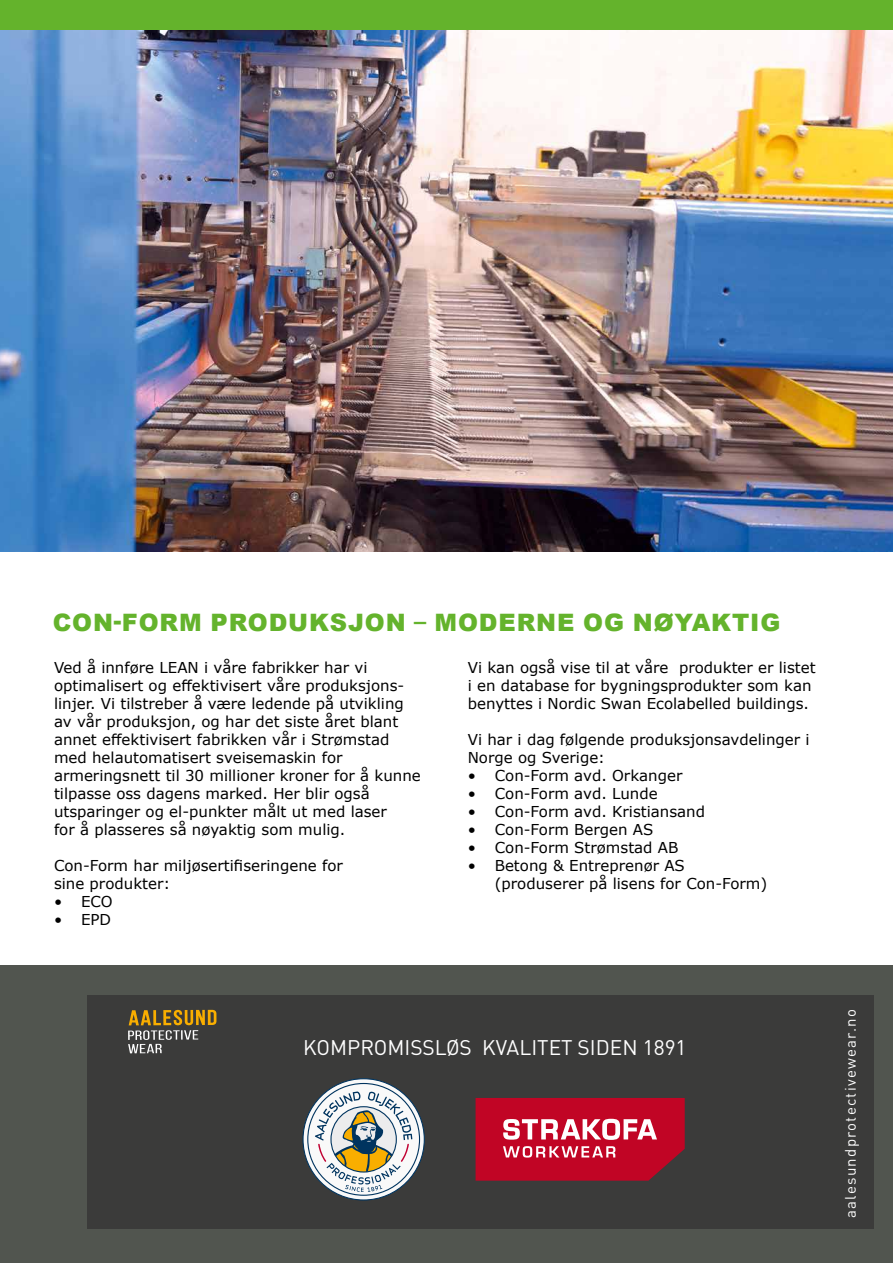
<style>
.page{position:relative;width:893px;height:1263px;background:#fff}
.page>*{position:absolute;margin:0;border:0;box-sizing:border-box;transform-origin:0 0}
.t1{font:900 24px "Arial";letter-spacing:.035em;color:#64b32c}
.t2{font:20.85px "DINOT";color:#fff}
.t3{font:15px/18px "Verdana";color:#000}
.t4{font:15px "DINOT";letter-spacing:.085em;color:#fff}
</style>
<div class="page">
<img style="left:0;top:30px;width:893px;height:521px">
<div style="left:0;top:965px;width:893px;height:298px;background:#51554f"></div>
<div style="left:87px;top:995px;width:787px;height:234px;background:#3b3b3a"></div>
<svg style="left:128px;top:1010px;width:88px;height:43px"></svg>
<svg style="left:302px;top:1078px;width:123px;height:122px"></svg>
<svg style="left:476px;top:1098px;width:209px;height:83px"></svg>
<div style="left:0;top:0;width:893px;height:30px;background:#64b32c"></div>
<h1 class="t1" style="left:53px;top:605px;width:729px">CON-FORM PRODUKSJON – MODERNE OG NØYAKTIG</h1>
<p class="t3" style="left:54px;top:658px;width:368px">Ved å innføre LEAN i våre fabrikker har vi optimalisert og effektivisert våre produksjons&shy;linjer. Vi tilstreber å være ledende på utvikling av vår produksjon, og har det siste året blant annet effektivisert fabrikken vår i Strømstad med helautomatisert sveisemaskin for armeringsnett til 30 millioner kroner for å kunne tilpasse oss dagens marked. Her blir også utsparinger og el-punkter målt ut med laser<br>for å plasseres så nøyaktig som mulig.</p>
<p class="t3" style="left:54px;top:856px;width:290px">Con-Form har miljøsertifiseringene for sine produkter:</p>
<p class="t3" style="left:54px;top:892px;width:60px">• ECO</p>
<p class="t3" style="left:54px;top:910px;width:59px">• EPD</p>
<p class="t3" style="left:468px;top:658px;width:349px">Vi kan også vise til at våre produkter er listet i en database for bygningsprodukter som kan benyttes i Nordic Swan Ecolabelled buildings.</p>
<p class="t3" style="left:468px;top:730px;width:343px">Vi har i dag følgende produksjonsavdelinger i<br>Norge og Sverige:</p>
<p class="t3" style="left:468px;top:766px;width:216px">• Con-Form avd. Orkanger</p>
<p class="t3" style="left:468px;top:784px;width:191px">• Con-Form avd. Lunde</p>
<p class="t3" style="left:468px;top:802px;width:239px">• Con-Form avd. Kristiansand</p>
<p class="t3" style="left:468px;top:820px;width:187px">• Con-Form Bergen AS</p>
<p class="t3" style="left:468px;top:838px;width:212px">• Con-Form Strømstad AB</p>
<p class="t3" style="left:495px;top:856px;width:274px;text-indent:-27px">• Betong &amp; Entreprenør AS (produserer på lisens for Con-Form)</p>
<h2 class="t2" style="left:303px;top:1032px;width:385px">KOMPROMISSLØS KVALITET SIDEN 1891</h2>
<p class="t4" style="left:839px;top:1218px;width:211px;rotate:-90deg">aalesundprotectivewear.no</p>
</div>
